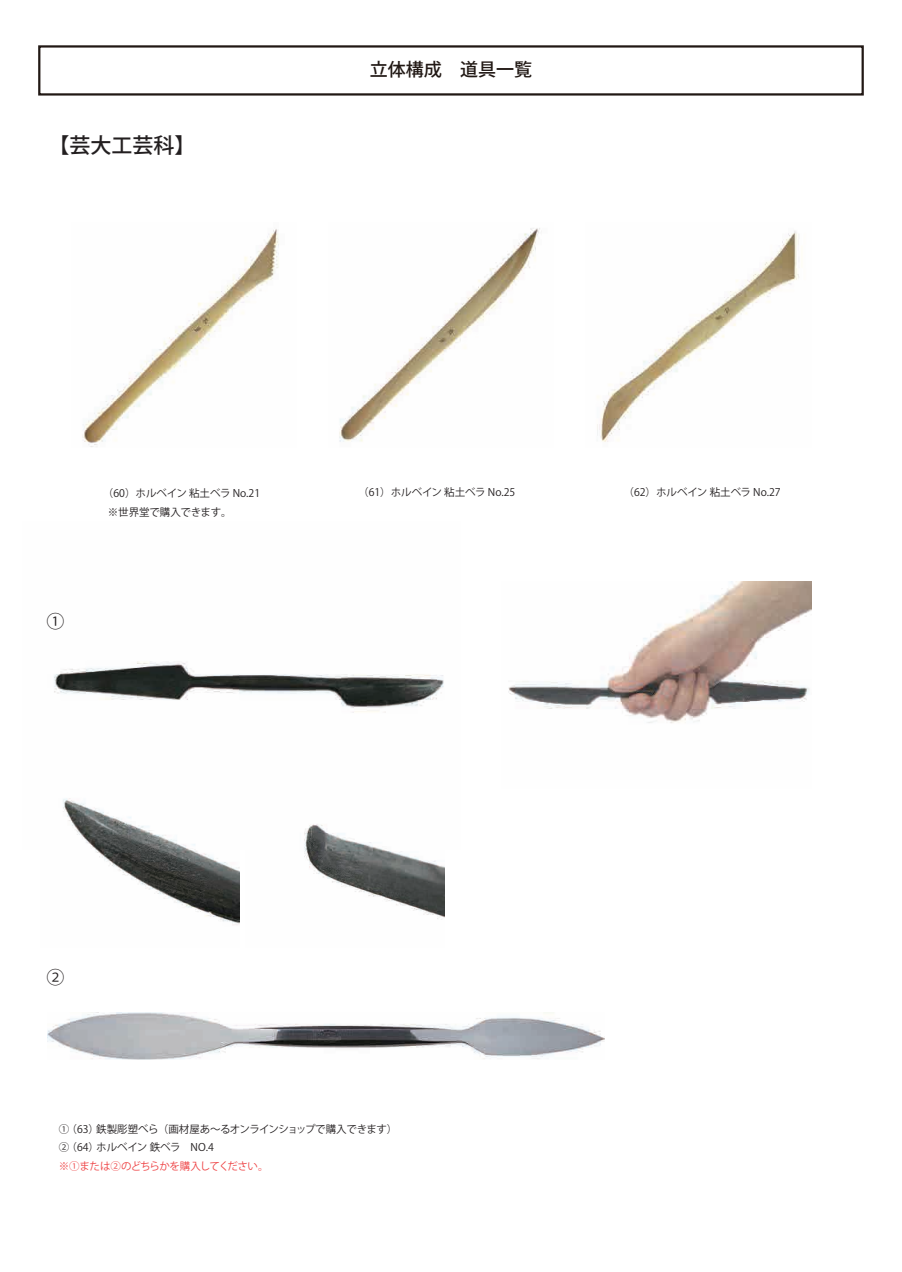
<style>
.page{position:relative;width:902px;height:1272px;background:#fff}
.page>*{position:absolute;margin:0;border:0;box-sizing:border-box;transform-origin:0 0}
.t1{font:500 21px "Koz Go Pr 6 N";color:#231f20}
.t2{font:500 18px "Koz Go Pr 6 N";color:#211814}
.t3{font:18px "Koz Go Pr 6 N";color:#231f20}
.t4{font:10.5px/18.3px "Koz Go Pr 6 N";letter-spacing:-.02em;color:#231f20}
.t5{font:10.5px "Koz Go Pr 6 N";color:#231f20}
.t6{font:10.5px "Koz Go Pr 6 N";letter-spacing:-.045em;color:#ee4143}
</style>
<div class="page">
<img style="left:508px;top:582px;width:303px;height:141px">
<img style="left:54px;top:661px;width:390px;height:52px">
<img style="left:63px;top:798px;width:176px;height:127px">
<img style="left:304px;top:824px;width:140px;height:96px">
<div style="left:38px;top:45px;width:825px;height:51px;border:2px solid #211814"></div>
<img style="left:597px;top:231px;width:202px;height:211px">
<img style="left:339px;top:228px;width:201px;height:214px">
<img style="left:82px;top:229px;width:197px;height:218px">
<img style="left:47px;top:1012px;width:557px;height:47px">
<h1 class="t1" style="left:48px;top:133px;width:148px">【芸大工芸科】</h1>
<h2 class="t2" style="left:370px;top:59px;width:163px">立体構成　道具一覧</h2>
<h2 class="t3" style="left:46px;top:611px;width:19px">①</h2>
<p class="t5" style="left:103px;top:487px;width:159px">（60）ホルベイン 粘土ベラ No.21</p>
<p class="t5" style="left:358px;top:486px;width:159px">（61）ホルベイン 粘土ベラ No.25</p>
<p class="t5" style="left:623px;top:486px;width:159px">（62）ホルベイン 粘土ベラ No.27</p>
<p class="t4" style="left:108px;top:503px;width:125px">※世界堂で購入できます。</p>
<h2 class="t3" style="left:46px;top:966px;width:19px">②</h2>
<p class="t4" style="left:59px;top:1119px;width:340px">① （63）鉄製彫塑べら（画材屋あ～るオンラインショップで購入できます）<br>② （64）ホルベイン 鉄ベラ　NO.4</p>
<p class="t6" style="left:59px;top:1159px;width:211px">※①または②のどちらかを購入してください。</p>
</div>
